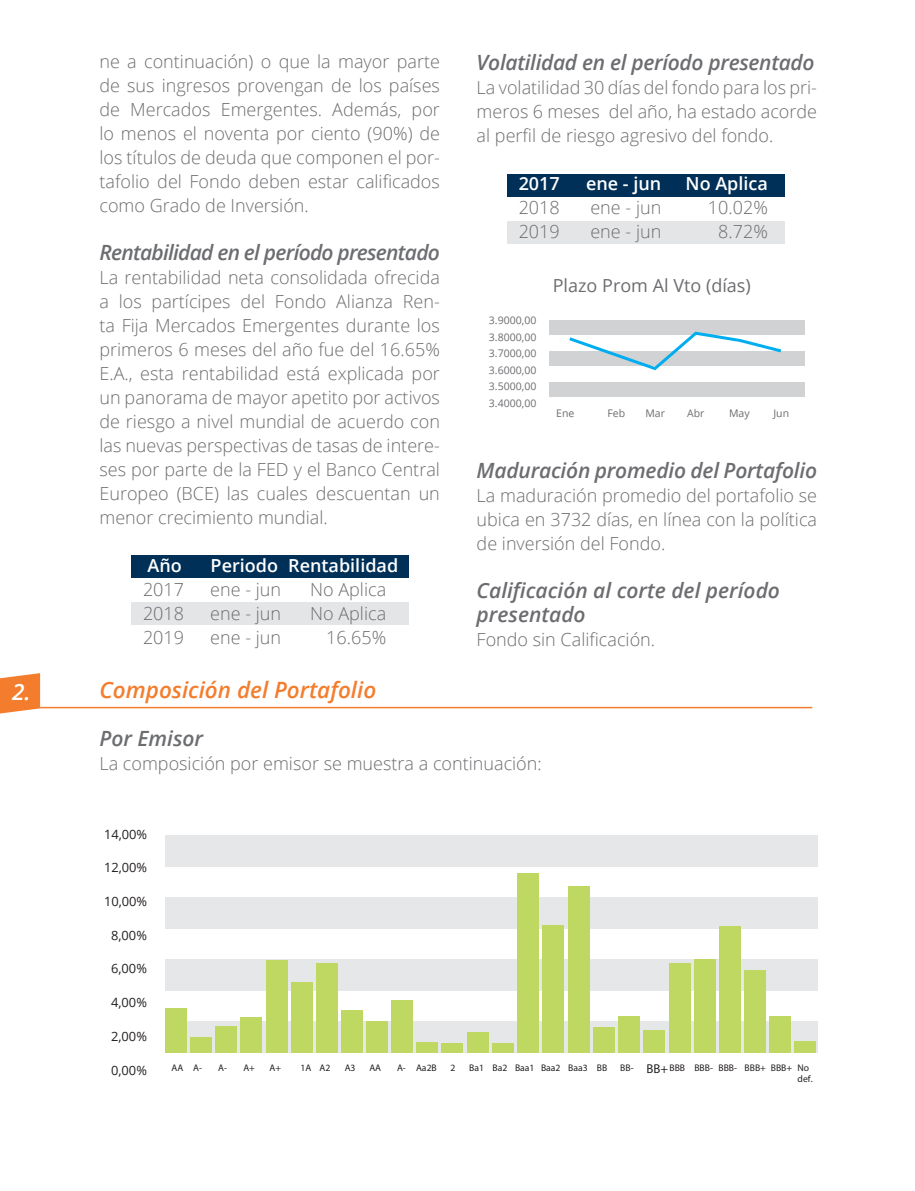
<style>
.page{position:relative;width:915px;height:1191px;background:#fff}
.page>*{position:absolute;margin:0;border:0;box-sizing:border-box;transform-origin:0 0}
.t1{font:italic 600 22.5px "Open Sans";color:#f47d2d}
.t2{font:italic 600 22.5px "Open Sans";color:#fff}
.t3{font:italic 600 21px/24px "Open Sans";letter-spacing:-.01em;color:#6c6d70}
.t4{font:italic 600 21px "Open Sans";letter-spacing:-.035em;color:#6c6d70}
.t5{font:300 18px/24px "Open Sans";color:#6c6d70;text-align:justify}
.t6{font:600 18px "Open Sans";color:#fff}
.t7{font:18px "Open Sans";color:#6c6d70}
.t8{font:12.9px "Open Sans";color:#231f20}
.t9{font:12.9px "Myriad Pro";color:#231f20}
.t10{font:10.5px/16.5px "Open Sans";color:#6c6d70;text-align:justify}
.t11{font:9.6px/11.6px "Myriad Pro";color:#231f20}
</style>
<div class="page">
<div style="left:507px;top:221px;width:277px;height:23px;background:#e4e5e7"></div>
<div style="left:507px;top:174px;width:277px;height:23px;background:#003057"></div>
<div style="left:131px;top:602px;width:277px;height:23px;background:#e4e5e7"></div>
<div style="left:131px;top:555px;width:277px;height:23px;background:#003057"></div>
<svg style="left:0;top:673px;width:40px;height:40px;background:#f58c46"></svg>
<hr style="left:40px;top:707px;width:772px;height:1px;background:#f47d2d">
<div style="left:549px;top:320px;width:255px;height:15px;background:#d1d2d4"></div>
<div style="left:549px;top:351px;width:255px;height:15px;background:#d1d2d4"></div>
<div style="left:549px;top:382px;width:255px;height:15px;background:#d1d2d4"></div>
<svg style="left:569px;top:331px;width:213px;height:40px"></svg>
<div style="left:165px;top:835px;width:652px;height:32px;background:#e6e7e9"></div>
<div style="left:165px;top:1021px;width:652px;height:32px;background:#e6e7e9"></div>
<div style="left:165px;top:959px;width:652px;height:32px;background:#e6e7e9"></div>
<div style="left:165px;top:897px;width:652px;height:32px;background:#e6e7e9"></div>
<div style="left:165px;top:1008px;width:21px;height:44px;background:#bed862"></div>
<div style="left:190px;top:1037px;width:21px;height:15px;background:#bed862"></div>
<div style="left:215px;top:1026px;width:21px;height:26px;background:#bed862"></div>
<div style="left:240px;top:1017px;width:21px;height:35px;background:#bed862"></div>
<div style="left:266px;top:959px;width:21px;height:93px;background:#bed862"></div>
<div style="left:291px;top:982px;width:21px;height:70px;background:#bed862"></div>
<div style="left:316px;top:962px;width:21px;height:90px;background:#bed862"></div>
<div style="left:341px;top:1010px;width:21px;height:42px;background:#bed862"></div>
<div style="left:366px;top:1021px;width:21px;height:31px;background:#bed862"></div>
<div style="left:391px;top:999px;width:21px;height:53px;background:#bed862"></div>
<div style="left:416px;top:1042px;width:21px;height:10px;background:#bed862"></div>
<div style="left:441px;top:1042px;width:21px;height:10px;background:#bed862"></div>
<div style="left:467px;top:1031px;width:21px;height:21px;background:#bed862"></div>
<div style="left:492px;top:1042px;width:21px;height:10px;background:#bed862"></div>
<div style="left:517px;top:873px;width:21px;height:179px;background:#bed862"></div>
<div style="left:542px;top:924px;width:21px;height:128px;background:#bed862"></div>
<div style="left:568px;top:886px;width:21px;height:166px;background:#bed862"></div>
<div style="left:593px;top:1027px;width:21px;height:25px;background:#bed862"></div>
<div style="left:618px;top:1016px;width:21px;height:36px;background:#bed862"></div>
<div style="left:643px;top:1030px;width:21px;height:22px;background:#bed862"></div>
<div style="left:669px;top:963px;width:21px;height:89px;background:#bed862"></div>
<div style="left:694px;top:959px;width:21px;height:93px;background:#bed862"></div>
<div style="left:719px;top:926px;width:21px;height:126px;background:#bed862"></div>
<div style="left:744px;top:970px;width:21px;height:82px;background:#bed862"></div>
<div style="left:769px;top:1016px;width:21px;height:36px;background:#bed862"></div>
<div style="left:794px;top:1041px;width:21px;height:11px;background:#bed862"></div>
<p class="t2" style="left:12px;top:676px;width:20px">2.</p>
<p class="t3" style="left:476px;top:50px;width:339px">Volatilidad en el período presentado</p>
<p class="t5" style="left:476px;top:75px;width:342px">La volatilidad 30 días del fondo para los pri&shy;meros 6 meses del año, ha estado acorde al perfil de riesgo agresivo del fondo.</p>
<p class="t6" style="left:518px;top:171px;width:43px">2017</p>
<p class="t6" style="left:586px;top:171px;width:77px">ene - jun</p>
<p class="t6" style="left:685px;top:171px;width:84px">No Aplica</p>
<p class="t5" style="left:518px;top:195px;width:43px">2018</p>
<p class="t5" style="left:590px;top:195px;width:72px">ene - jun</p>
<p class="t5" style="left:707px;top:195px;width:61px">10.02%</p>
<p class="t5" style="left:518px;top:219px;width:43px">2019</p>
<p class="t5" style="left:590px;top:219px;width:72px">ene - jun</p>
<p class="t5" style="left:718px;top:219px;width:51px">8.72%</p>
<p class="t5" style="left:99px;top:49px;width:342px">ne a continuación) o que la mayor parte de sus ingresos provengan de los países de Mercados Emergentes. Además, por lo menos el noventa por ciento (90%) de los títulos de deuda que componen el por&shy;tafolio del Fondo deben estar calificados como Grado de Inversión.</p>
<p class="t4" style="left:99px;top:238px;width:342px">Rentabilidad en el período presentado</p>
<p class="t5" style="left:99px;top:265px;width:342px">La rentabilidad neta consolidada ofrecida a los partícipes del Fondo Alianza Ren&shy;ta Fija Mercados Emergentes durante los primeros 6 meses del año fue del 16.65% E.A., esta rentabilidad está explicada por un panorama de mayor apetito por activos de riesgo a nivel mundial de acuerdo con las nuevas perspectivas de tasas de intere&shy;ses por parte de la FED y el Banco Central Europeo (BCE) las cuales descuentan un menor crecimiento mundial.</p>
<p class="t6" style="left:147px;top:553px;width:36px">Año</p>
<p class="t6" style="left:210px;top:553px;width:189px">Periodo Rentabilidad</p>
<p class="t5" style="left:143px;top:577px;width:43px">2017</p>
<p class="t5" style="left:210px;top:577px;width:72px">ene - jun</p>
<p class="t5" style="left:310px;top:577px;width:77px">No Aplica</p>
<p class="t5" style="left:143px;top:601px;width:43px">2018</p>
<p class="t5" style="left:210px;top:601px;width:72px">ene - jun</p>
<p class="t5" style="left:310px;top:601px;width:77px">No Aplica</p>
<p class="t5" style="left:143px;top:625px;width:43px">2019</p>
<p class="t5" style="left:210px;top:625px;width:72px">ene - jun</p>
<p class="t5" style="left:326px;top:625px;width:61px">16.65%</p>
<p class="t1" style="left:99px;top:674px;width:278px">Composición del Portafolio</p>
<p class="t3" style="left:99px;top:725px;width:105px">Por Emisor</p>
<p class="t5" style="left:99px;top:751px;width:443px">La composición por emisor se muestra a continuación:</p>
<p class="t7" style="left:552px;top:273px;width:199px">Plazo Prom Al Vto (días)</p>
<p class="t10" style="left:489px;top:312px;width:49px">3.9000,00<br>3.8000,00<br>3.7000,00<br>3.6000,00<br>3.5000,00<br>3.4000,00</p>
<p class="t10" style="left:556px;top:405px;width:20px">Ene</p>
<p class="t10" style="left:607px;top:405px;width:19px">Feb</p>
<p class="t10" style="left:645px;top:405px;width:21px">Mar</p>
<p class="t10" style="left:686px;top:405px;width:19px">Abr</p>
<p class="t10" style="left:728px;top:405px;width:22px">May</p>
<p class="t10" style="left:773px;top:405px;width:17px">Jun</p>
<p class="t3" style="left:476px;top:458px;width:342px">Maduración promedio del Portafolio</p>
<p class="t5" style="left:476px;top:483px;width:342px">La maduración promedio del portafolio se ubica en 3732 días, en línea con la política de inversión del Fondo.</p>
<p class="t3" style="left:476px;top:578px;width:305px">Calificación al corte del período presentado</p>
<p class="t5" style="left:476px;top:627px;width:180px">Fondo sin Calificación.</p>
<p class="t8" style="left:104px;top:825px;width:45px">14,00%</p>
<p class="t8" style="left:104px;top:859px;width:45px">12,00%</p>
<p class="t8" style="left:104px;top:892px;width:45px">10,00%</p>
<p class="t8" style="left:111px;top:926px;width:37px">8,00%</p>
<p class="t8" style="left:111px;top:960px;width:37px">6,00%</p>
<p class="t8" style="left:111px;top:993px;width:37px">4,00%</p>
<p class="t8" style="left:111px;top:1027px;width:37px">2,00%</p>
<p class="t8" style="left:111px;top:1061px;width:37px">0,00%</p>
<p class="t11" style="left:319px;top:1061px;width:12px">A2</p>
<p class="t11" style="left:397px;top:1061px;width:41px">A- Aa2B</p>
<p class="t11" style="left:450px;top:1061px;width:6px">2</p>
<p class="t11" style="left:568px;top:1061px;width:21px">Baa3</p>
<p class="t9" style="left:646px;top:1060px;width:23px">BB+</p>
<p class="t11" style="left:718px;top:1061px;width:20px">BBB-</p>
<p class="t11" style="left:797px;top:1061px;width:17px;text-indent:-27px">BBB+ No def.</p>
<p class="t11" style="left:469px;top:1061px;width:16px">Ba1</p>
<p class="t11" style="left:620px;top:1061px;width:15px">BB-</p>
<p class="t11" style="left:492px;top:1061px;width:16px">Ba2</p>
<p class="t11" style="left:515px;top:1061px;width:21px">Baa1</p>
<p class="t11" style="left:541px;top:1061px;width:21px">Baa2</p>
<p class="t11" style="left:596px;top:1061px;width:12px">BB</p>
<p class="t11" style="left:694px;top:1061px;width:20px">BBB-</p>
<p class="t11" style="left:669px;top:1061px;width:17px">BBB</p>
<p class="t11" style="left:744px;top:1061px;width:23px">BBB+</p>
<p class="t11" style="left:171px;top:1061px;width:13px">AA</p>
<p class="t11" style="left:269px;top:1061px;width:13px">A+</p>
<p class="t11" style="left:193px;top:1061px;width:10px">A-</p>
<p class="t11" style="left:300px;top:1061px;width:12px">1A</p>
<p class="t11" style="left:369px;top:1061px;width:13px">AA</p>
<p class="t11" style="left:218px;top:1061px;width:10px">A-</p>
<p class="t11" style="left:243px;top:1061px;width:13px">A+</p>
<p class="t11" style="left:344px;top:1061px;width:12px">A3</p>
</div>
